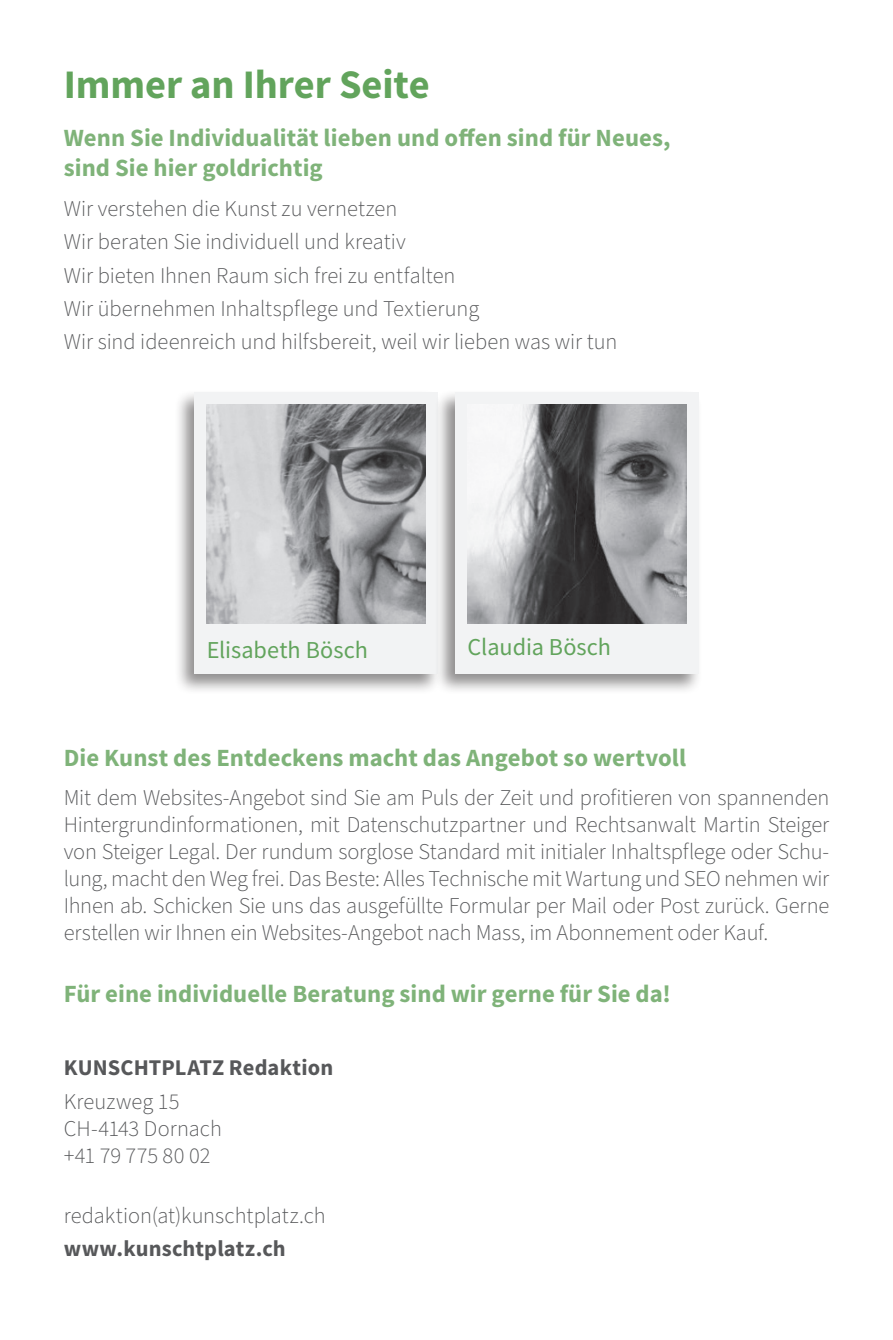
<style>
.page{position:relative;width:893px;height:1340px;background:#fff}
.page>*{position:absolute;margin:0;border:0;box-sizing:border-box;transform-origin:0 0}
.t1{font:700 40.5px "Source Sans Pro";color:#62a45c}
.t2{font:700 24.75px/29.7px "Source Sans Pro";color:#7fb379}
.t3{font:24.3px "Source Sans Pro";color:#62a45c}
.t4{font:300 22.5px/27px "Source Sans Pro";color:#57585a}
.t5{font:700 22.5px "Source Sans Pro";letter-spacing:.005em;color:#57585a}
</style>
<div class="page">
<div style="left:174px;top:390px;width:268px;height:305px;background:#231f20;opacity:.5"></div>
<div style="left:194px;top:392px;width:244px;height:282px;background:#f2f3f4"></div>
<img style="left:207px;top:405px;width:218px;height:219px">
<div style="left:435px;top:390px;width:268px;height:305px;background:#231f20;opacity:.5"></div>
<div style="left:455px;top:392px;width:244px;height:282px;background:#f2f3f4"></div>
<img style="left:467px;top:405px;width:219px;height:219px">
<h1 class="t1" style="left:64px;top:57px;width:367px">Immer an Ihrer Seite</h1>
<p class="t2" style="left:64px;top:123px;width:608px">Wenn Sie Individualität lieben und offen sind für Neues, sind Sie hier goldrichtig</p>
<p class="t4" style="left:64px;top:192px;width:555px;line-height:33.3px">Wir verstehen die Kunst zu vernetzen<br>Wir beraten Sie individuell und kreativ<br>Wir bieten Ihnen Raum sich frei zu entfalten<br>Wir übernehmen Inhaltspflege und Textierung<br>Wir sind ideenreich und hilfsbereit, weil wir lieben was wir tun</p>
<p class="t3" style="left:207px;top:634px;width:163px">Elisabeth Bösch</p>
<p class="t3" style="left:467px;top:632px;width:145px">Claudia Bösch</p>
<p class="t2" style="left:64px;top:742px;width:624px">Die Kunst des Entdeckens macht das Angebot so wertvoll</p>
<p class="t4" style="left:64px;top:785px;width:767px;text-align:justify">Mit dem Websites-Angebot sind Sie am Puls der Zeit und profitieren von spannenden Hintergrundinformationen, mit Datenschutzpartner und Rechtsanwalt Martin Steiger von Steiger Legal. Der rundum sorglose Standard mit initialer Inhaltspflege oder Schu&shy;lung, macht den Weg frei. Das Beste: Alles Technische mit Wartung und SEO nehmen wir Ihnen ab. Schicken Sie uns das ausgefüllte Formular per Mail oder Post zurück. Gerne erstellen wir Ihnen ein Websites-Angebot nach Mass, im Abonnement oder Kauf.</p>
<p class="t2" style="left:64px;top:978px;width:609px">Für eine individuelle Beratung sind wir gerne für Sie da!</p>
<p class="t5" style="left:64px;top:1052px;width:271px">KUNSCHTPLATZ Redaktion</p>
<p class="t4" style="left:64px;top:1088px;width:160px">Kreuzweg 15<br>CH-4143 Dornach +41 79 775 80 02</p>
<p class="t4" style="left:64px;top:1202px;width:263px">redaktion(at)kunschtplatz.ch</p>
<p class="t5" style="left:64px;top:1233px;width:223px">www.kunschtplatz.ch</p>
</div>
